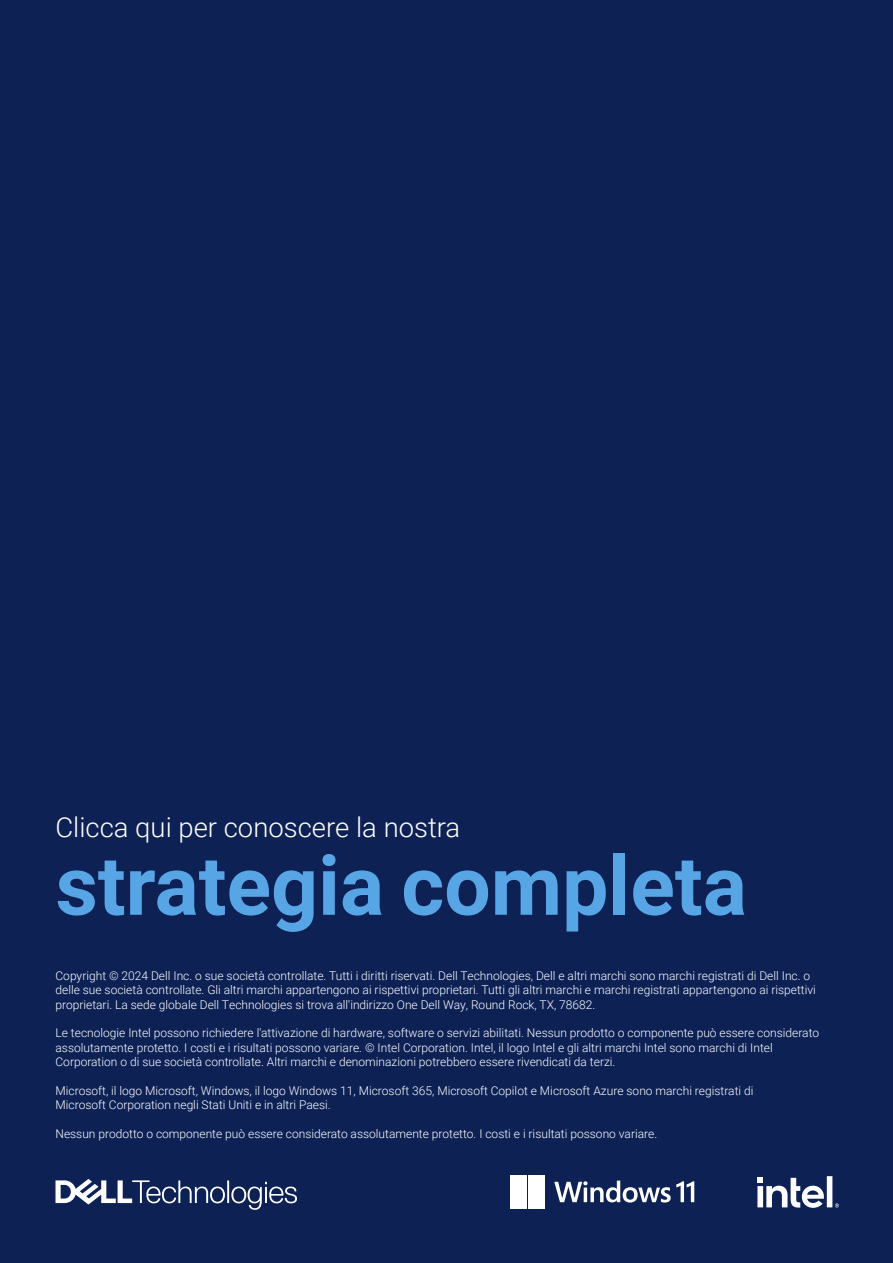
<style>
.page{position:relative;width:893px;height:1263px;background:#0d2155}
.page>*{position:absolute;margin:0;border:0;box-sizing:border-box;transform-origin:0 0}
.t1{font:700 82.35px "Roboto";color:#58a5e6}
.t2{font:300 27.45px "Roboto";color:#fff}
.t3{font:300 12px/14.4px "Roboto";color:#fff}
</style>
<div class="page">
<svg style="left:56px;top:1179px;width:241px;height:31px"></svg>
<svg style="left:757px;top:1176px;width:82px;height:32px"></svg>
<div style="left:510px;top:1175px;width:16px;height:16px;background:#fff"></div>
<div style="left:528px;top:1175px;width:16px;height:16px;background:#fff"></div>
<div style="left:510px;top:1193px;width:16px;height:16px;background:#fff"></div>
<div style="left:528px;top:1193px;width:16px;height:16px;background:#fff"></div>
<svg style="left:554px;top:1180px;width:140px;height:22px"></svg>
<h2 class="t2" style="left:56px;top:808px;width:406px">Clicca qui per conoscere la nostra</h2>
<h1 class="t1" style="left:56px;top:828px;width:693px">strategia completa</h1>
<p class="t3" style="left:56px;top:968px;width:762px">Copyright © 2024 Dell Inc. o sue società controllate. Tutti i diritti riservati. Dell Technologies, Dell e altri marchi sono marchi registrati di Dell Inc. o delle sue società controllate. Gli altri marchi appartengono ai rispettivi proprietari. Tutti gli altri marchi e marchi registrati appartengono ai rispettivi proprietari. La sede globale Dell Technologies si trova all'indirizzo One Dell Way, Round Rock, TX, 78682.</p>
<p class="t3" style="left:56px;top:1025px;width:765px">Le tecnologie Intel possono richiedere l'attivazione di hardware, software o servizi abilitati. Nessun prodotto o componente può essere considerato assolutamente protetto. I costi e i risultati possono variare. © Intel Corporation. Intel, il logo Intel e gli altri marchi Intel sono marchi di Intel<br>Corporation o di sue società controllate. Altri marchi e denominazioni potrebbero essere rivendicati da terzi.</p>
<p class="t3" style="left:56px;top:1083px;width:699px">Microsoft, il logo Microsoft, Windows, il logo Windows 11, Microsoft 365, Microsoft Copilot e Microsoft Azure sono marchi registrati di<br>Microsoft Corporation negli Stati Uniti e in altri Paesi.</p>
<p class="t3" style="left:56px;top:1126px;width:603px">Nessun prodotto o componente può essere considerato assolutamente protetto. I costi e i risultati possono variare.</p>
</div>
